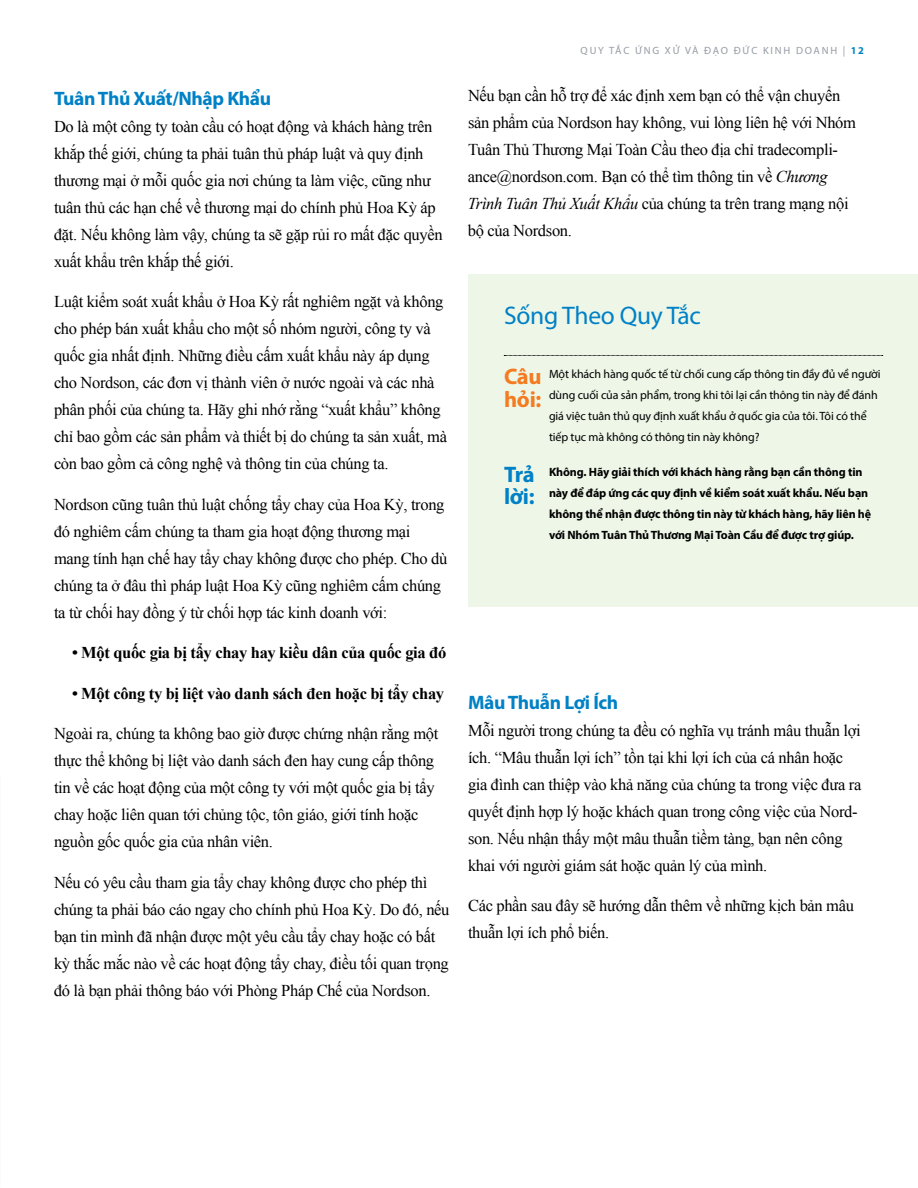
<style>
.page{position:relative;width:918px;height:1188px;background:#fff}
.page>*{position:absolute;margin:0;border:0;box-sizing:border-box;transform-origin:0 0}
.t1{font:25.5px "Myriad Pro";letter-spacing:-.01em;color:#0081c6}
.t2{font:700 22.5px/22.5px "Myriad Pro";letter-spacing:-.015em;color:#0081c6}
.t3{font:700 22.5px/22.5px "Myriad Pro";letter-spacing:-.01em;color:#f47b20}
.t4{font:700 19.5px "Myriad Pro";letter-spacing:-.02em;color:#0081c6}
.t5{font:16.5px/27px "Times New Roman";letter-spacing:-.02em;color:#000}
.t6{font:700 16.5px "Times New Roman";letter-spacing:-.02em;color:#000}
.t7{font:12px/21px "Myriad Pro";letter-spacing:-.01em;color:#000}
.t8{font:700 12px/21px "Myriad Pro";letter-spacing:-.01em;color:#000}
.t9{font:10.5px "Myriad Pro";letter-spacing:.17em;color:#989ba5}
.s1{font-weight:700;color:#0081c6}
.s2{font-style:italic}
</style>
<div class="page">
<div style="left:468px;top:274px;width:450px;height:334px;background:#eef6e8"></div>
<svg style="left:504px;top:355px;width:379px;height:1px"></svg>
<p class="t4" style="left:54px;top:85px;width:219px">Tuân Thủ Xuất/Nhập Khẩu</p>
<p class="t5" style="left:54px;top:112px;width:390px">Do là một công ty toàn cầu có hoạt động và khách hàng trên khắp thế giới, chúng ta phải tuân thủ pháp luật và quy định thương mại ở mỗi quốc gia nơi chúng ta làm việc, cũng như tuân thủ các hạn chế về thương mại do chính phủ Hoa Kỳ áp đặt. Nếu không làm vậy, chúng ta sẽ gặp rủi ro mất đặc quyền xuất khẩu trên khắp thế giới.</p>
<p class="t5" style="left:54px;top:288px;width:395px">Luật kiểm soát xuất khẩu ở Hoa Kỳ rất nghiêm ngặt và không cho phép bán xuất khẩu cho một số nhóm người, công ty và quốc gia nhất định. Những điều cấm xuất khẩu này áp dụng cho Nordson, các đơn vị thành viên ở nước ngoài và các nhà phân phối của chúng ta. Hãy ghi nhớ rằng “xuất khẩu” không chỉ bao gồm các sản phẩm và thiết bị do chúng ta sản xuất, mà còn bao gồm cả công nghệ và thông tin của chúng ta.</p>
<p class="t5" style="left:54px;top:490px;width:395px">Nordson cũng tuân thủ luật chống tẩy chay của Hoa Kỳ, trong đó nghiêm cấm chúng ta tham gia hoạt động thương mại mang tính hạn chế hay tẩy chay không được cho phép. Cho dù chúng ta ở đâu thì pháp luật Hoa Kỳ cũng nghiêm cấm chúng ta từ chối hay đồng ý từ chối hợp tác kinh doanh với:</p>
<p class="t6" style="left:72px;top:641px;width:376px">• Một quốc gia bị tẩy chay hay kiều dân của quốc gia đó</p>
<p class="t6" style="left:72px;top:682px;width:374px">• Một công ty bị liệt vào danh sách đen hoặc bị tẩy chay</p>
<p class="t5" style="left:54px;top:720px;width:386px">Ngoài ra, chúng ta không bao giờ được chứng nhận rằng một thực thể không bị liệt vào danh sách đen hay cung cấp thông tin về các hoạt động của một công ty với một quốc gia bị tẩy chay hoặc liên quan tới chủng tộc, tôn giáo, giới tính hoặc nguồn gốc quốc gia của nhân viên.</p>
<p class="t5" style="left:54px;top:868px;width:397px">Nếu có yêu cầu tham gia tẩy chay không được cho phép thì chúng ta phải báo cáo ngay cho chính phủ Hoa Kỳ. Do đó, nếu bạn tin mình đã nhận được một yêu cầu tẩy chay hoặc có bất kỳ thắc mắc nào về các hoạt động tẩy chay, điều tối quan trọng đó là bạn phải thông báo với Phòng Pháp Chế của Nordson.</p>
<p class="t9" style="left:581px;top:44px;width:285px">QUY TẮC ỨNG XỬ VÀ ĐẠO ĐỨC KINH DOANH | <span class="s1">12</span></p>
<p class="t5" style="left:468px;top:82px;width:390px">Nếu bạn cần hỗ trợ để xác định xem bạn có thể vận chuyển sản phẩm của Nordson hay không, vui lòng liên hệ với Nhóm Tuân Thủ Thương Mại Toàn Cầu theo địa chỉ tradecompli&shy;ance@nordson.com. Bạn có thể tìm thông tin về <span class="s2">Chương Trình Tuân Thủ Xuất Khẩu</span> của chúng ta trên trang mạng nộ i bộ của Nordson.</p>
<h1 class="t1" style="left:504px;top:299px;width:199px">Sống Theo Quy Tắc</h1>
<h2 class="t3" style="left:504px;top:365px;width:39px">Câu hỏi:</h2>
<h2 class="t2" style="left:504px;top:462px;width:32px">Trả lời:</h2>
<p class="t7" style="left:549px;top:363px;width:333px">Một khách hàng quốc tế từ chối cung cấp thông tin đầy đủ về người dùng cuối của sản phẩm, trong khi tôi lại cần thông tin này để đánh giá việc tuân thủ quy định xuất khẩu ở quốc gia của tôi. Tôi có thể tiếp tục mà không có thông tin này không?</p>
<p class="t8" style="left:549px;top:461px;width:321px">Không. Hãy giải thích với khách hàng rằng bạn cần thông tin này để đáp ứng các quy định về kiểm soát xuất khẩu. Nếu bạn không thể nhận được thông tin này từ khách hàng, hãy liên hệ với Nhóm Tuân Thủ Thương Mại Toàn Cầu để được trợ giúp.</p>
<p class="t4" style="left:468px;top:690px;width:152px">Mâu Thuẫn Lợi Ích</p>
<p class="t5" style="left:468px;top:717px;width:395px">Mỗi người trong chúng ta đều có nghĩa vụ tránh mâu thuẫn lợi ích. “Mâu thuẫn lợi ích” tồn tại khi lợi ích của cá nhân hoặc gia đình can thiệp vào khả năng của chúng ta trong việc đưa ra quyết định hợp lý hoặc khách quan trong công việc của Nord&shy;son. Nếu nhận thấy một mâu thuẫn tiềm tàng, bạn nên công khai với người giám sát hoặc quản lý của mình.</p>
<p class="t5" style="left:468px;top:892px;width:388px">Các phần sau đây sẽ hướng dẫn thêm về những kịch bản mâu thuẫn lợi ích phổ biến.</p>
</div>
